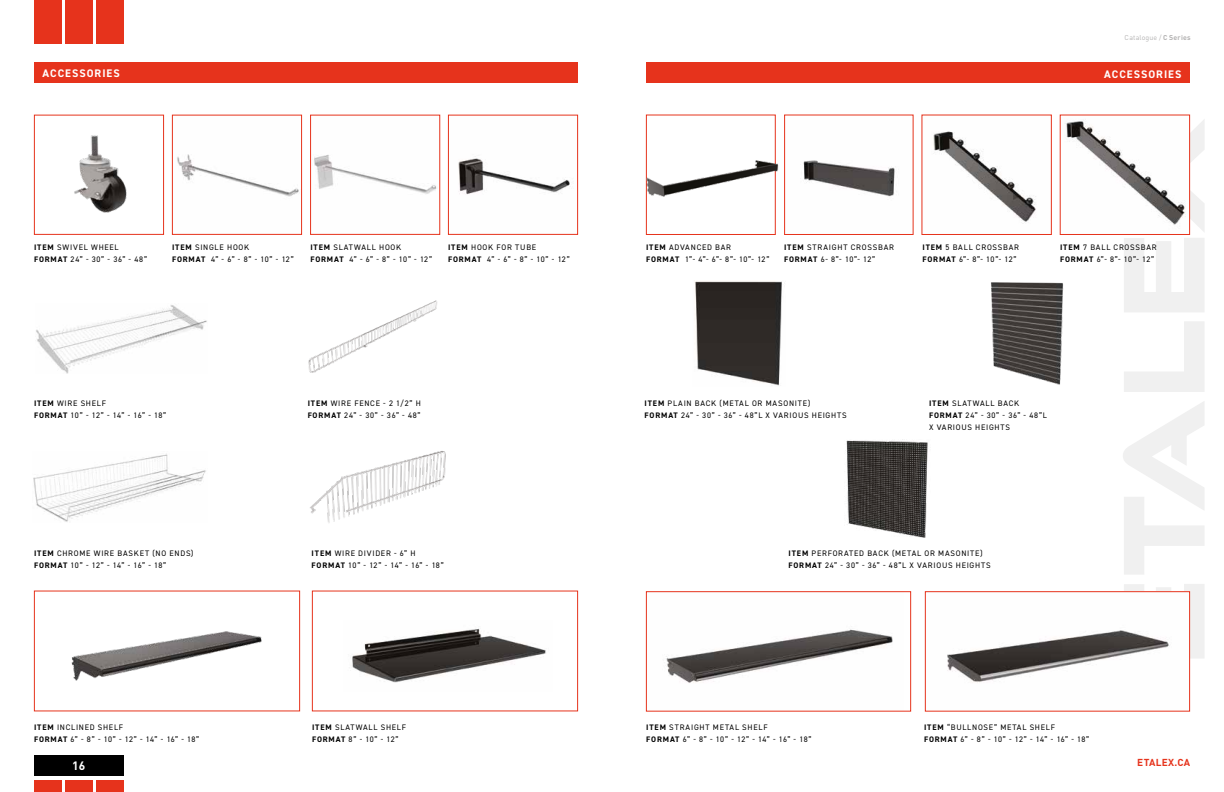
<style>
.page{position:relative;width:1224px;height:792px;background:#fff}
.page>*{position:absolute;margin:0;border:0;box-sizing:border-box;transform-origin:0 0}
.t1{font:700 12px "DIN Pro";color:#fff}
.t2{font:700 11px "DIN2014";letter-spacing:.09em;color:#fff}
.t3{font:700 10px "DIN Pro";letter-spacing:.03em;color:#e6331c}
.t4{font:8px/12px "DIN2014";letter-spacing:.095em;color:#000}
.t5{font:7px "DIN Pro";letter-spacing:.025em;color:#b3b2b2}
.s1{font-weight:700}
</style>
<div class="page">
<div style="left:34px;top:0;width:27px;height:43px;background:#e6331c"></div>
<div style="left:65px;top:0;width:27px;height:43px;background:#e6331c"></div>
<div style="left:96px;top:0;width:27px;height:43px;background:#e6331c"></div>
<div style="left:34px;top:756px;width:89px;height:20px;background:#000"></div>
<div style="left:34px;top:780px;width:27px;height:12px;background:#e6331c"></div>
<div style="left:65px;top:780px;width:27px;height:12px;background:#e6331c"></div>
<div style="left:96px;top:780px;width:27px;height:12px;background:#e6331c"></div>
<svg style="left:1124px;top:584px;width:80px;height:75px"></svg>
<svg style="left:1123px;top:402px;width:81px;height:172px"></svg>
<svg style="left:1124px;top:321px;width:80px;height:71px"></svg>
<svg style="left:1124px;top:119px;width:80px;height:193px"></svg>
<div style="left:646px;top:63px;width:544px;height:20px;background:#e6331c"></div>
<div style="left:34px;top:63px;width:544px;height:20px;background:#e6331c"></div>
<div style="left:646px;top:115px;width:130px;height:120px;background:#fff;border:1px solid #e6331c"></div>
<img style="left:803px;top:160px;width:92px;height:37px">
<div style="left:784px;top:115px;width:129px;height:120px;border:1px solid #e6331c"></div>
<img style="left:666px;top:629px;width:227px;height:54px">
<div style="left:646px;top:591px;width:265px;height:121px;border:1px solid #e6331c"></div>
<img style="left:947px;top:593px;width:241px;height:90px">
<div style="left:925px;top:591px;width:265px;height:121px;border:1px solid #e6331c"></div>
<img style="left:933px;top:131px;width:103px;height:91px">
<div style="left:922px;top:115px;width:130px;height:120px;border:1px solid #e6331c"></div>
<img style="left:1065px;top:119px;width:123px;height:114px">
<div style="left:1060px;top:115px;width:130px;height:120px;border:1px solid #e6331c"></div>
<img style="left:36px;top:305px;width:171px;height:69px">
<img style="left:33px;top:453px;width:173px;height:69px">
<img style="left:308px;top:300px;width:129px;height:73px">
<img style="left:991px;top:282px;width:73px;height:103px">
<img style="left:846px;top:440px;width:82px;height:98px">
<img style="left:310px;top:451px;width:136px;height:72px">
<div style="left:312px;top:591px;width:266px;height:120px;background:#fff;border:1px solid #e6331c"></div>
<img style="left:352px;top:628px;width:194px;height:55px">
<div style="left:34px;top:591px;width:266px;height:120px;background:#fff;border:1px solid #e6331c"></div>
<img style="left:71px;top:631px;width:191px;height:50px">
<img style="left:694px;top:280px;width:88px;height:106px">
<img style="left:458px;top:156px;width:112px;height:39px">
<div style="left:448px;top:115px;width:130px;height:120px;border:1px solid #e6331c"></div>
<img style="left:177px;top:154px;width:122px;height:43px">
<div style="left:172px;top:115px;width:130px;height:120px;border:1px solid #e6331c"></div>
<div style="left:34px;top:115px;width:130px;height:120px;background:#fff;border:1px solid #e6331c"></div>
<img style="left:314px;top:155px;width:123px;height:39px">
<div style="left:310px;top:115px;width:130px;height:120px;border:1px solid #e6331c"></div>
<img style="left:74px;top:135px;width:53px;height:78px">
<img style="left:645px;top:159px;width:134px;height:41px">
<p class="t5" style="left:1125px;top:32px;width:68px">Catalogue / <span class="s1">C Series</span></p>
<h2 class="t2" style="left:43px;top:66px;width:79px">ACCESSORIES</h2>
<h2 class="t2" style="left:1104px;top:67px;width:79px">ACCESSORIES</h2>
<p class="t4" style="left:34px;top:241px;width:115px"><span class="s1">ITEM</span> SWIVEL WHEEL<br><span class="s1">FORMAT</span> 24” - 30” - 36” - 48”</p>
<p class="t4" style="left:172px;top:241px;width:123px"><span class="s1">ITEM</span> SINGLE HOOK<br><span class="s1">FORMAT</span> 4” - 6” - 8” - 10” - 12”</p>
<p class="t4" style="left:310px;top:241px;width:123px"><span class="s1">ITEM</span> SLATWALL HOOK<br><span class="s1">FORMAT</span> 4” - 6” - 8” - 10” - 12”</p>
<p class="t4" style="left:448px;top:241px;width:123px"><span class="s1">ITEM</span> HOOK FOR TUBE<br><span class="s1">FORMAT</span> 4” - 6” - 8” - 10” - 12”</p>
<p class="t4" style="left:646px;top:241px;width:125px"><span class="s1">ITEM</span> ADVANCED BAR<br><span class="s1">FORMAT</span> 1”- 4”- 6”- 8”- 10”- 12”</p>
<p class="t4" style="left:784px;top:241px;width:111px"><span class="s1">ITEM</span> STRAIGHT CROSSBAR<br><span class="s1">FORMAT</span> 6- 8”- 10”- 12”</p>
<p class="t4" style="left:922px;top:241px;width:98px"><span class="s1">ITEM</span> 5 BALL CROSSBAR<br><span class="s1">FORMAT</span> 6”- 8”- 10”- 12”</p>
<p class="t4" style="left:1060px;top:241px;width:98px"><span class="s1">ITEM</span> 7 BALL CROSSBAR<br><span class="s1">FORMAT</span> 6”- 8”- 10”- 12”</p>
<p class="t4" style="left:34px;top:397px;width:134px"><span class="s1">ITEM</span> WIRE SHELF<br><span class="s1">FORMAT</span> 10” - 12” - 14” - 16” - 18”</p>
<p class="t4" style="left:308px;top:397px;width:115px"><span class="s1">ITEM</span> WIRE FENCE - 2 1/2” H<br><span class="s1">FORMAT</span> 24” - 30” - 36” - 48”</p>
<p class="t4" style="left:645px;top:397px;width:204px"><span class="s1">ITEM</span> PLAIN BACK (METAL OR MASONITE)<br><span class="s1">FORMAT</span> 24” - 30” - 36” - 48”L X VARIOUS HEIGHTS</p>
<p class="t4" style="left:929px;top:397px;width:119px"><span class="s1">ITEM</span> SLATWALL BACK<br><span class="s1">FORMAT</span> 24” - 30” - 36” - 48”L<br>X VARIOUS HEIGHTS</p>
<p class="t4" style="left:34px;top:547px;width:161px"><span class="s1">ITEM</span> CHROME WIRE BASKET (NO ENDS)<br><span class="s1">FORMAT</span> 10” - 12” - 14” - 16” - 18”</p>
<p class="t4" style="left:312px;top:547px;width:134px"><span class="s1">ITEM</span> WIRE DIVIDER - 6” H<br><span class="s1">FORMAT</span> 10” - 12” - 14” - 16” - 18”</p>
<p class="t4" style="left:789px;top:547px;width:204px"><span class="s1">ITEM</span> PERFORATED BACK (METAL OR MASONITE)<br><span class="s1">FORMAT</span> 24” - 30” - 36” - 48”L X VARIOUS HEIGHTS</p>
<p class="t4" style="left:34px;top:721px;width:167px"><span class="s1">ITEM</span> INCLINED SHELF<br><span class="s1">FORMAT</span> 6” - 8” - 10” - 12” - 14” - 16” - 18”</p>
<p class="t4" style="left:312px;top:721px;width:95px"><span class="s1">ITEM</span> SLATWALL SHELF<br><span class="s1">FORMAT</span> 8” - 10” - 12”</p>
<p class="t4" style="left:646px;top:721px;width:167px"><span class="s1">ITEM</span> STRAIGHT METAL SHELF<br><span class="s1">FORMAT</span> 6” - 8” - 10” - 12” - 14” - 16” - 18”</p>
<p class="t4" style="left:924px;top:721px;width:167px"><span class="s1">ITEM</span> “BULLNOSE” METAL SHELF<br><span class="s1">FORMAT</span> 6” - 8” - 10” - 12” - 14” - 16” - 18”</p>
<h1 class="t1" style="left:72px;top:758px;width:15px">16</h1>
<p class="t3" style="left:1137px;top:756px;width:54px">ETALEX.CA</p>
</div>
